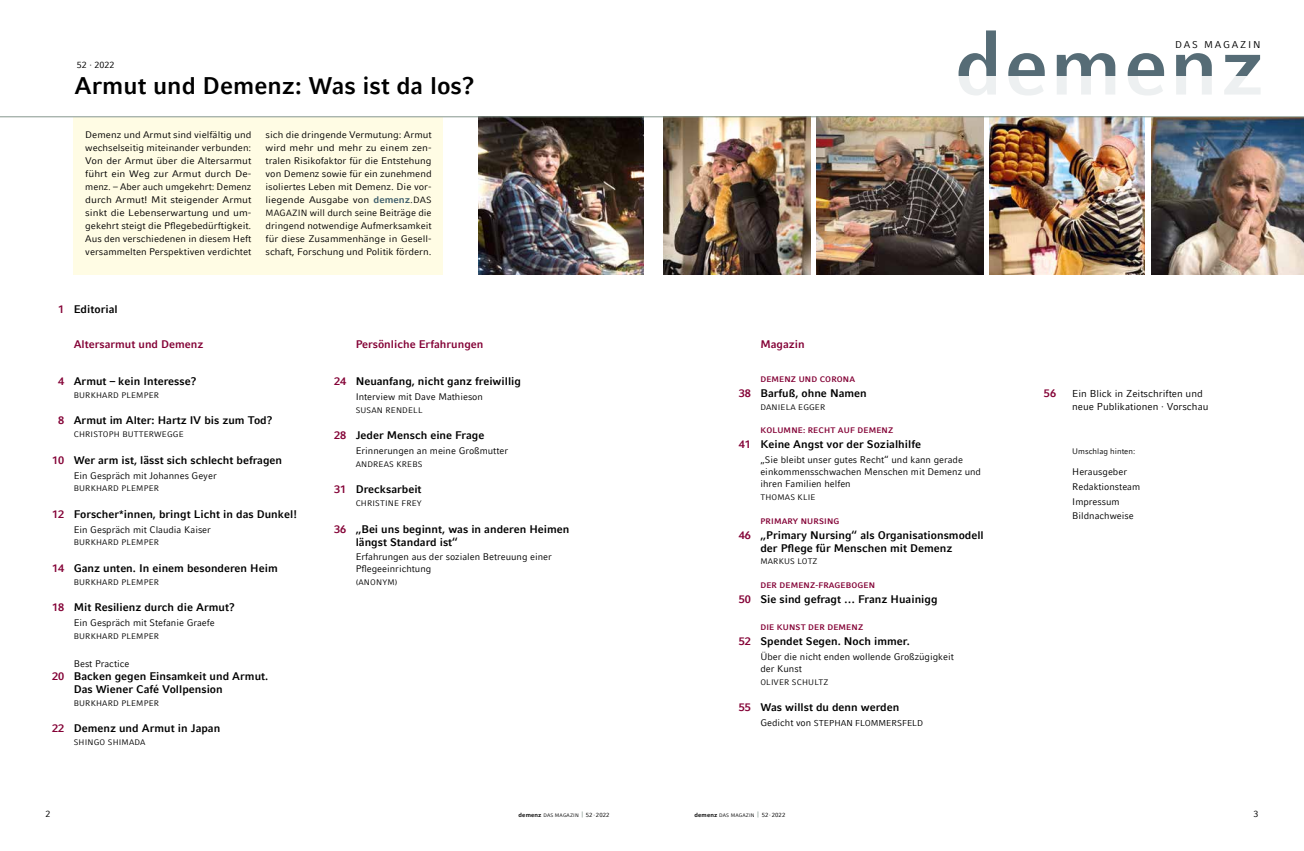
<style>
.page{position:relative;width:1304px;height:851px;background:#fff}
.page>*{position:absolute;margin:0;border:0;box-sizing:border-box;transform-origin:0 0}
.t1{font:700 24px "Compatil Fact LT Com";color:#000}
.t2{font:700 11px/13px "Compatil Fact LT Com";color:#000}
.t3{font:700 11px "Compatil Fact LT Com";color:#830035}
.t4{font:10px/13px "Compatil Fact LT Com";color:#000}
.t5{font:9.8px "Compatil Fact LT Com";letter-spacing:.185em;color:#000}
.t6{font:9.5px/13px "Compatil Fact LT Com";color:#000;text-align:justify;scale:1.04 1}
.t7{font:9.5px/12px "Compatil Fact LT Com";color:#000}
.t8{font:9px "Compatil Fact LT Com";color:#000}
.t9{font:8.5px "Compatil Fact LT Com";color:#000}
.t10{font:8px "Compatil Fact LT Com";letter-spacing:.02em;color:#000}
.t11{font:700 8px "Compatil Fact LT Com";letter-spacing:.02em;color:#830035}
.t12{font:8px "Compatil Fact LT Com";color:#000}
.t13{font:5px "Compatil Fact LT Com";letter-spacing:.02em;color:#000}
.s1{font-weight:700;color:#3d5d6a}
.s2{font-size:9px}
.s3{color:#830035}
.s4{font-size:9.5px}
.s5{font-weight:700;font-size:6px}
.s6{font-size:7.5px;color:#85978e}
.s7{font-size:6px}
</style>
<div class="page">
<div style="left:74px;top:117px;width:369px;height:158px;background:#fffce4"></div>
<img style="left:1151px;top:117px;width:153px;height:157px">
<img style="left:479px;top:117px;width:164px;height:157px">
<img style="left:663px;top:117px;width:147px;height:157px">
<svg style="left:959px;top:30px;width:302px;height:46px"></svg>
<div style="left:956px;top:76px;width:307px;height:27px;background:linear-gradient(to right,#f9fafb,#fafafb)"></div>
<img style="left:989px;top:117px;width:156px;height:157px">
<img style="left:817px;top:117px;width:166px;height:157px">
<hr style="left:0;top:116px;width:1304px;height:1px;background:#85978e">
<p class="t8" style="left:77px;top:60px;width:39px">52 · 2022</p>
<h1 class="t1" style="left:75px;top:72px;width:401px">Armut und Demenz: Was ist da los?</h1>
<p class="t6" style="left:85px;top:128px;width:161px">Demenz und Armut sind vielfältig und wechselseitig miteinander verbunden:<br>Von der Armut über die Altersarmut führt ein Weg zur Armut durch De&shy;menz. – Aber auch umgekehrt: Demenz durch Armut! Mit steigender Armut sinkt die Lebenserwartung und um&shy;gekehrt steigt die Pflegebedürftigkeit.<br>Aus den verschiedenen in diesem Heft versammelten Perspektiven verdichtet</p>
<p class="t6" style="left:266px;top:128px;width:161px">sich die dringende Vermutung: Armut wird mehr und mehr zu einem zen&shy;tralen Risikofaktor für die Entstehung von Demenz sowie für ein zunehmend isoliertes Leben mit Demenz. Die vor&shy;liegende Ausgabe von <span class="s1">demenz</span>.<span class="s2">DAS MAGAZIN</span> will durch seine Beiträge die dringend notwendige Aufmerksamkeit für diese Zusammenhänge in Gesell&shy;schaft, Forschung und Politik fördern.</p>
<p class="t2" style="left:58px;top:303px;width:61px"><span class="s3">1</span> Editorial</p>
<p class="t3" style="left:74px;top:338px;width:131px">Altersarmut und Demenz</p>
<p class="t2" style="left:58px;top:375px;width:140px"><span class="s3">4</span> Armut – kein Interesse?</p>
<p class="t10" style="left:74px;top:390px;width:87px">BURKHARD PLEMPER</p>
<p class="t2" style="left:58px;top:414px;width:216px"><span class="s3">8</span> Armut im Alter: Hartz IV bis zum Tod?</p>
<p class="t10" style="left:74px;top:430px;width:111px">CHRISTOPH BUTTERWEGGE</p>
<p class="t2" style="left:52px;top:453px;width:232px"><span class="s3">10</span> Wer arm ist, lässt sich schlecht befragen</p>
<p class="t7" style="left:74px;top:469px;width:145px">Ein Gespräch mit Johannes Geyer</p>
<p class="t10" style="left:74px;top:484px;width:87px">BURKHARD PLEMPER</p>
<p class="t2" style="left:52px;top:507px;width:246px"><span class="s3">12</span> Forscher*innen, bringt Licht in das Dunkel!</p>
<p class="t7" style="left:74px;top:523px;width:139px">Ein Gespräch mit Claudia Kaiser</p>
<p class="t10" style="left:74px;top:538px;width:87px">BURKHARD PLEMPER</p>
<p class="t2" style="left:52px;top:561px;width:227px"><span class="s3">14</span> Ganz unten. In einem besonderen Heim</p>
<p class="t10" style="left:74px;top:577px;width:87px">BURKHARD PLEMPER</p>
<p class="t2" style="left:52px;top:600px;width:184px"><span class="s3">18</span> Mit Resilienz durch die Armut?</p>
<p class="t7" style="left:74px;top:616px;width:143px">Ein Gespräch mit Stefanie Graefe</p>
<p class="t10" style="left:74px;top:631px;width:87px">BURKHARD PLEMPER</p>
<p class="t7" style="left:74px;top:657px;width:57px">Best Practice</p>
<p class="t2" style="left:74px;top:669px;width:196px;text-indent:-22px"><span class="s3">20</span> Backen gegen Einsamkeit und Armut.<br>Das Wiener Café Vollpension</p>
<p class="t10" style="left:74px;top:698px;width:87px">BURKHARD PLEMPER</p>
<p class="t2" style="left:52px;top:721px;width:170px"><span class="s3">22</span> Demenz und Armut in Japan</p>
<p class="t10" style="left:74px;top:737px;width:73px">SHINGO SHIMADA</p>
<p class="t3" style="left:356px;top:338px;width:129px">Persönliche Erfahrungen</p>
<p class="t2" style="left:334px;top:375px;width:188px"><span class="s3">24</span> Neuanfang, nicht ganz freiwillig</p>
<p class="t7" style="left:356px;top:391px;width:129px">Interview mit Dave Mathieson</p>
<p class="t10" style="left:356px;top:405px;width:68px">SUSAN RENDELL</p>
<p class="t2" style="left:334px;top:429px;width:152px"><span class="s3">28</span> Jeder Mensch eine Frage</p>
<p class="t7" style="left:356px;top:445px;width:154px">Erinnerungen an meine Großmutter</p>
<p class="t10" style="left:356px;top:459px;width:68px">ANDREAS KREBS</p>
<p class="t2" style="left:334px;top:483px;width:89px"><span class="s3">31</span> Drecksarbeit</p>
<p class="t10" style="left:356px;top:498px;width:68px">CHRISTINE FREY</p>
<p class="t2" style="left:356px;top:522px;width:215px;text-indent:-22px"><span class="s3">36</span> „Bei uns beginnt, was in anderen Heimen längst Standard ist“</p>
<p class="t7" style="left:356px;top:551px;width:198px">Erfahrungen aus der sozialen Betreuung einer<br>Pflegeeinrichtung</p>
<p class="t10" style="left:356px;top:577px;width:43px">(ANONYM)</p>
<p class="t5" style="left:1175px;top:39px;width:87px">DAS MAGAZIN</p>
<p class="t3" style="left:760px;top:338px;width:46px">Magazin</p>
<p class="t11" style="left:760px;top:375px;width:96px">DEMENZ UND CORONA</p>
<p class="t2" style="left:739px;top:387px;width:130px"><span class="s3">38</span> Barfuß, ohne Namen</p>
<p class="t10" style="left:760px;top:402px;width:66px">DANIELA EGGER</p>
<p class="t11" style="left:760px;top:426px;width:134px">KOLUMNE: RECHT AUF DEMENZ</p>
<p class="t2" style="left:739px;top:438px;width:184px"><span class="s3">41</span> Keine Angst vor der Sozialhilfe</p>
<p class="t7" style="left:760px;top:454px;width:222px">„Sie bleibt unser gutes Recht“ und kann gerade einkommensschwachen Menschen mit Demenz und ihren Familien helfen</p>
<p class="t10" style="left:760px;top:492px;width:57px">THOMAS KLIE</p>
<p class="t11" style="left:760px;top:516px;width:80px">PRIMARY NURSING</p>
<p class="t2" style="left:760px;top:528px;width:225px;text-indent:-22px"><span class="s3">46</span> „Primary Nursing“ als Organisationsmodell der Pflege für Menschen mit Demenz</p>
<p class="t10" style="left:760px;top:557px;width:59px">MARKUS LOTZ</p>
<p class="t11" style="left:760px;top:580px;width:116px">DER DEMENZ-FRAGEBOGEN</p>
<p class="t2" style="left:739px;top:592px;width:200px"><span class="s3">50</span> Sie sind gefragt … Franz Huainigg</p>
<p class="t11" style="left:760px;top:622px;width:104px">DIE KUNST DER DEMENZ</p>
<p class="t2" style="left:739px;top:634px;width:173px"><span class="s3">52</span> Spendet Segen. Noch immer.</p>
<p class="t7" style="left:760px;top:650px;width:195px">Über die nicht enden wollende Großzügigkeit der Kunst</p>
<p class="t10" style="left:760px;top:677px;width:69px">OLIVER SCHULTZ</p>
<p class="t2" style="left:739px;top:700px;width:162px"><span class="s3">55</span> Was willst du denn werden</p>
<p class="t9" style="left:760px;top:717px;width:164px"><span class="s4">Gedicht von</span> STEPHAN FLOMMERSFELD</p>
<p class="t3" style="left:1044px;top:386px;width:14px">56</p>
<p class="t4" style="left:1072px;top:387px;width:138px">Ein Blick in Zeitschriften und neue Publikationen · Vorschau</p>
<p class="t12" style="left:1072px;top:447px;width:65px">Umschlag hinten:</p>
<p class="t7" style="left:1072px;top:464px;width:70px;line-height:14.8px">Herausgeber<br>Redaktionsteam<br>Impressum<br>Bildnachweise</p>
<p class="t8" style="left:45px;top:808px;width:7px">2</p>
<p class="t13" style="left:519px;top:811px;width:92px"><span class="s5">demenz</span> DAS MAGAZIN <span class="s6">|</span> <span class="s7">52 · 2022</span></p>
<p class="t13" style="left:694px;top:811px;width:92px"><span class="s5">demenz</span> DAS MAGAZIN <span class="s6">|</span> <span class="s7">52 · 2022</span></p>
<p class="t8" style="left:1254px;top:808px;width:7px">3</p>
</div>
